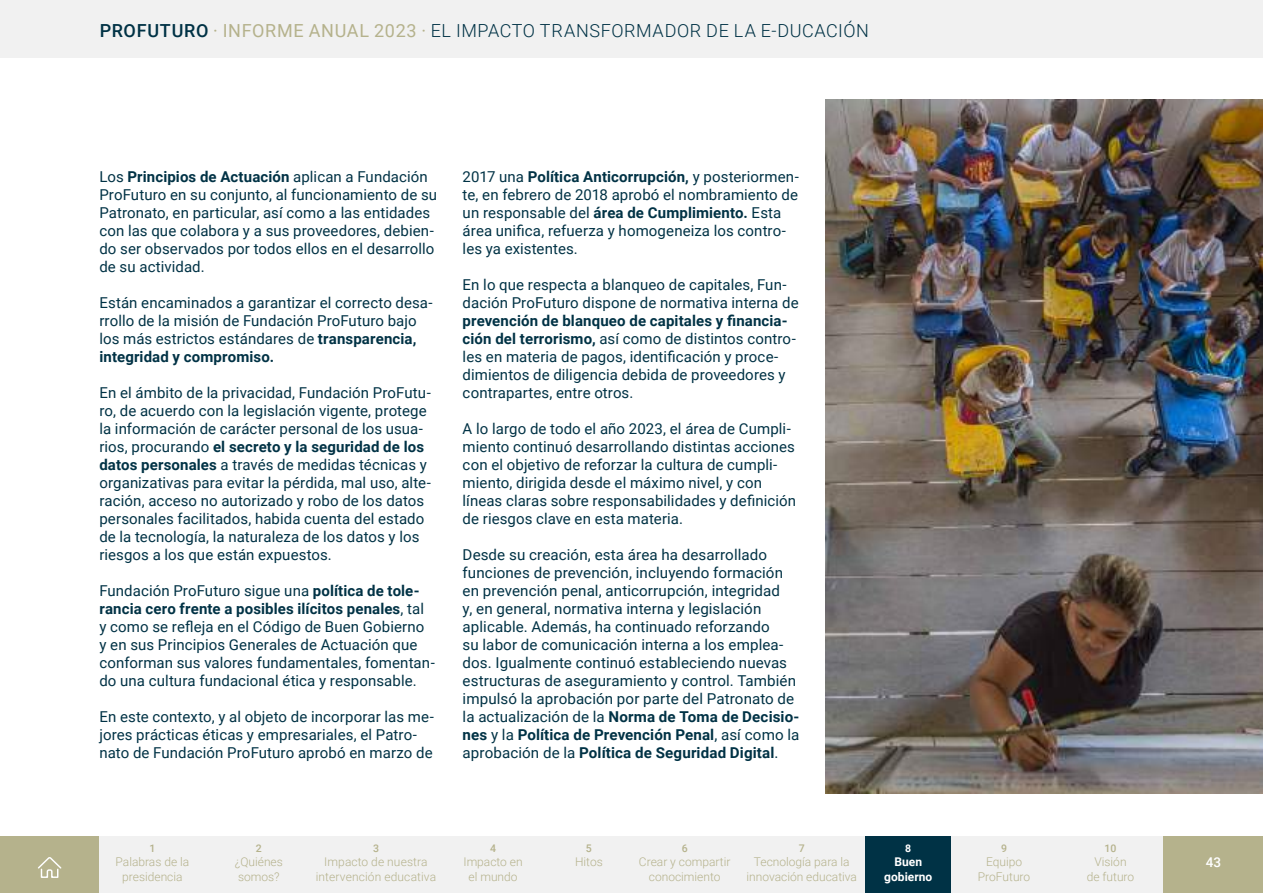
<style>
.page{position:relative;width:1263px;height:893px;background:#fff}
.page>*{position:absolute;margin:0;border:0;box-sizing:border-box;transform-origin:0 0}
.t1{font:300 18px "Roboto";letter-spacing:.03em;color:#003245}
.t2{font:15px/18px "Roboto";letter-spacing:.005em;color:#003245}
.t3{font:500 13.5px "Roboto";color:#fff}
.t4{font:300 12px/14.4px "Roboto";color:#b5b28c;text-align:center}
.t5{font:700 12px "Roboto";color:#fff}
.t6{font:500 10.5px "Roboto";color:#b5b28c}
.t7{font:700 10.5px "Roboto";color:#fff}
.s1{font-weight:500}
.s2{font-weight:400;color:#b5b28c}
.s3{font-weight:700}
</style>
<div class="page">
<div style="left:0;top:0;width:1263px;height:57px;background:#f1f1f1"></div>
<img style="left:826px;top:99px;width:437px;height:695px">
<div style="left:0;top:837px;width:1263px;height:56px;background:#f1f1f1"></div>
<div style="left:1163px;top:837px;width:100px;height:56px;background:#b5b28c"></div>
<div style="left:0;top:837px;width:99px;height:56px;background:#b5b28c"></div>
<svg style="left:38px;top:857px;width:24px;height:21px"></svg>
<div style="left:866px;top:837px;width:85px;height:56px;background:#003245"></div>
<p class="t1" style="left:100px;top:18px;width:771px"><span class="s1">PROFUTURO</span> <span class="s2">· INFORME ANUAL 2023 ·</span> EL IMPACTO TRANSFORMADOR DE LA E-DUCACIÓN</p>
<p class="t2" style="left:99px;top:167px;width:339px">Los <span class="s3">Principios de Actuación</span> aplican a Fundación ProFuturo en su conjunto, al funcionamiento de su Patronato, en particular, así como a las entidades con las que colabora y a sus proveedores, debien&shy;do ser observados por todos ellos en el desarrollo de su actividad.</p>
<p class="t2" style="left:99px;top:293px;width:335px">Están encaminados a garantizar el correcto desa&shy;rrollo de la misión de Fundación ProFuturo bajo los más estrictos estándares de <span class="s3">transparencia, integridad y compromiso.</span></p>
<p class="t2" style="left:99px;top:383px;width:333px">En el ámbito de la privacidad, Fundación ProFutu&shy;ro, de acuerdo con la legislación vigente, protege la información de carácter personal de los usua&shy;rios, procurando <span class="s3">el secreto y la seguridad de los datos personales</span> a través de medidas técnicas y organizativas para evitar la pérdida, mal uso, alte&shy;ración, acceso no autorizado y robo de los datos personales facilitados, habida cuenta del estado de la tecnología, la naturaleza de los datos y los riesgos a los que están expuestos.</p>
<p class="t2" style="left:99px;top:581px;width:337px">Fundación ProFuturo sigue una <span class="s3">política de tole&shy;rancia cero frente a posibles ilícitos penales</span>, tal<br>y como se refleja en el Código de Buen Gobierno y en sus Principios Generales de Actuación que conforman sus valores fundamentales, fomentan&shy;do una cultura fundacional ética y responsable.</p>
<p class="t2" style="left:99px;top:707px;width:336px">En este contexto, y al objeto de incorporar las me&shy;jores prácticas éticas y empresariales, el Patro&shy;nato de Fundación ProFuturo aprobó en marzo de</p>
<p class="t2" style="left:463px;top:167px;width:338px">2017 una <span class="s3">Política Anticorrupción,</span> y posteriormen&shy;te, en febrero de 2018 aprobó el nombramiento de un responsable del <span class="s3">área de Cumplimiento.</span> Esta área unifica, refuerza y homogeneiza los contro&shy;les ya existentes.</p>
<p class="t2" style="left:463px;top:275px;width:337px">En lo que respecta a blanqueo de capitales, Fun&shy;dación ProFuturo dispone de normativa interna de</p>
<p class="t2" style="left:463px;top:311px;width:335px"><span class="s3">prevención de blanqueo de capitales y financia&shy;ción del terrorismo,</span> así como de distintos contro&shy;les en materia de pagos, identificación y proce&shy;dimientos de diligencia debida de proveedores y contrapartes, entre otros.</p>
<p class="t2" style="left:463px;top:419px;width:335px">A lo largo de todo el año 2023, el área de Cumpli&shy;miento continuó desarrollando distintas acciones con el objetivo de reforzar la cultura de cumpli&shy;miento, dirigida desde el máximo nivel, y con líneas claras sobre responsabilidades y definición de riesgos clave en esta materia.</p>
<p class="t2" style="left:463px;top:545px;width:338px">Desde su creación, esta área ha desarrollado funciones de prevención, incluyendo formación en prevención penal, anticorrupción, integridad<br>y, en general, normativa interna y legislación aplicable. Además, ha continuado reforzando<br>su labor de comunicación interna a los emplea&shy;dos. Igualmente continuó estableciendo nuevas estructuras de aseguramiento y control. También impulsó la aprobación por parte del Patronato de la actualización de la <span class="s3">Norma de Toma de Decisio&shy;nes</span> y la <span class="s3">Política de Prevención Penal</span>, así como la aprobación de la <span class="s3">Política de Seguridad Digital</span>.</p>
<p class="t6" style="left:149px;top:841px;width:7px">1</p>
<p class="t4" style="left:116px;top:854px;width:75px">Palabras de la presidencia</p>
<p class="t6" style="left:256px;top:841px;width:7px">2</p>
<p class="t4" style="left:235px;top:854px;width:49px;text-align:left">¿Quiénes somos?</p>
<p class="t6" style="left:373px;top:841px;width:7px">3</p>
<p class="t4" style="left:316px;top:854px;width:122px">Impacto de nuestra intervención educativa</p>
<p class="t6" style="left:490px;top:841px;width:7px">4</p>
<p class="t4" style="left:463px;top:854px;width:61px">Impacto en el mundo</p>
<p class="t6" style="left:586px;top:841px;width:7px">5</p>
<p class="t6" style="left:682px;top:841px;width:7px">6</p>
<p class="t4" style="left:639px;top:854px;width:93px">Crear y compartir conocimiento</p>
<p class="t4" style="left:746px;top:854px;width:112px">Tecnología para la innovación educativa</p>
<p class="t6" style="left:799px;top:841px;width:7px">7</p>
<p class="t4" style="left:575px;top:854px;width:29px">Hitos</p>
<p class="t7" style="left:905px;top:841px;width:8px">8</p>
<p class="t6" style="left:1001px;top:841px;width:7px">9</p>
<p class="t6" style="left:1104px;top:841px;width:13px">10</p>
<p class="t4" style="left:978px;top:854px;width:54px">Equipo<br>ProFuturo</p>
<p class="t4" style="left:1087px;top:854px;width:49px">Visión de futuro</p>
<p class="t5" style="left:894px;top:854px;width:29px">Buen</p>
<p class="t3" style="left:1206px;top:853px;width:17px">43</p>
<p class="t5" style="left:884px;top:868px;width:49px">gobierno</p>
</div>
